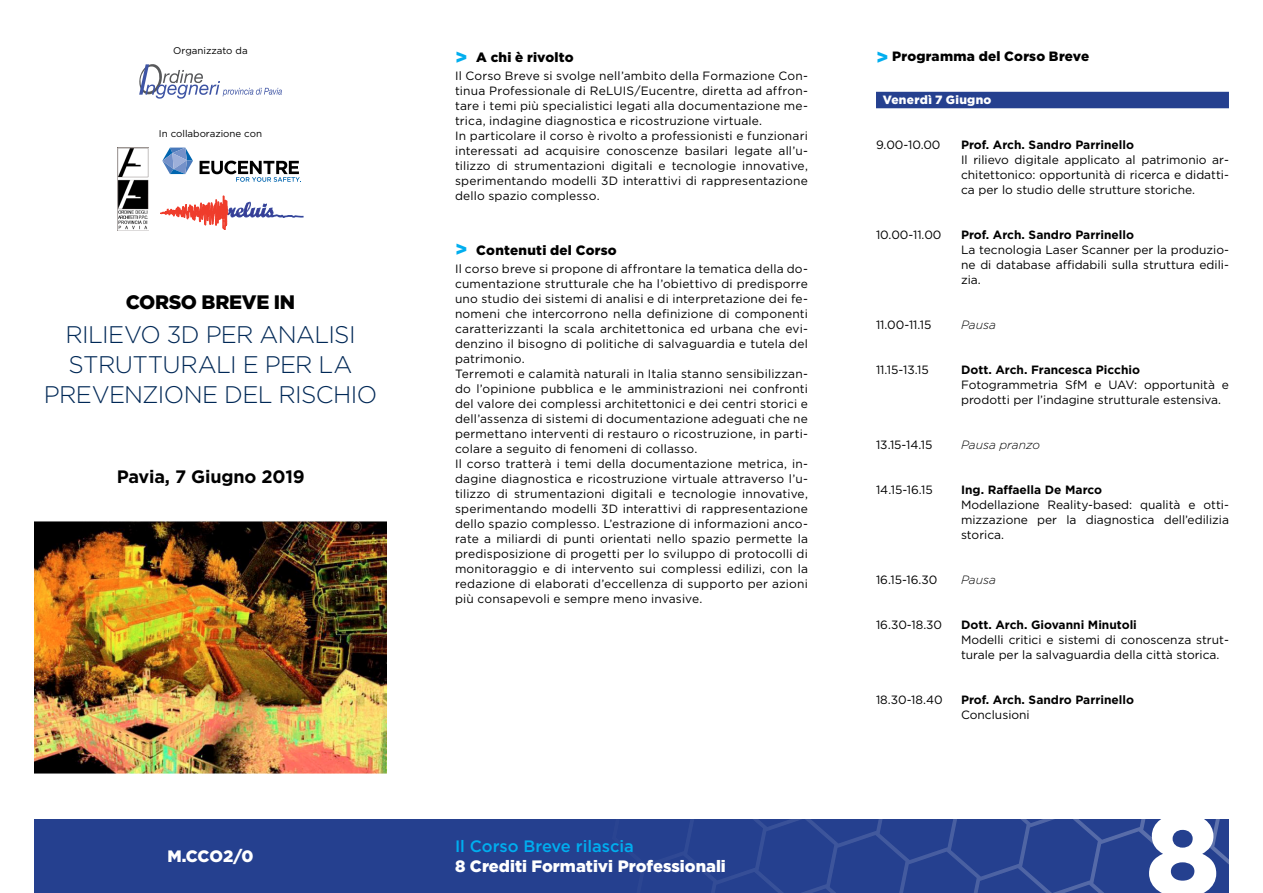
<style>
.page{position:relative;width:1263px;height:893px;background:#fff}
.page>*{position:absolute;margin:0;border:0;box-sizing:border-box;transform-origin:0 0}
.t1{font:900 116.7px "Gotham Pro";color:#fff}
.t2{font:300 24px/30px "Gotham Pro";letter-spacing:-.03em;color:#002856;text-align:center}
.t3{font:900 19.5px "Gotham Pro";letter-spacing:-.015em;color:#000}
.t4{font:700 18px "Gotham Pro";letter-spacing:-.01em;color:#000}
.t5{font:900 16.5px "Gotham Pro";color:#fff}
.t6{font:500 16.5px "Gotham Pro";color:#00aeef}
.t7{font:900 13.5px "Gotham Pro";letter-spacing:.015em;color:#000}
.t8{font:12px/15px "Gotham Pro";letter-spacing:.01em;color:#000}
.t9{font:700 12px "Gotham Pro";color:#000}
.t10{font:italic 300 12px "Gotham Pro";color:#000}
.t11{font:900 12px "Gotham Pro";letter-spacing:.025em;color:#fff}
.t12{font:9.75px "Gotham Pro";color:#000}
.s1{font-size:19.5px;color:#00aeef}
</style>
<div class="page">
<div style="left:34px;top:819px;width:1195px;height:74px;background:#25408f"></div>
<svg style="left:675px;top:819px;width:554px;height:74px"></svg>
<div style="left:876px;top:92px;width:353px;height:16px;background:#25408f"></div>
<img style="left:34px;top:521px;width:353px;height:252px">
<svg style="left:139px;top:64px;width:143px;height:35px"></svg>
<svg style="left:162px;top:148px;width:31px;height:26px"></svg>
<svg style="left:200px;top:161px;width:101px;height:21px"></svg>
<svg style="left:160px;top:196px;width:143px;height:34px"></svg>
<img style="left:118px;top:148px;width:30px;height:82px">
<p class="t12" style="left:173px;top:45px;width:76px">Organizzato da</p>
<p class="t12" style="left:159px;top:128px;width:105px">In collaborazione con</p>
<h3 class="t3" style="left:126px;top:291px;width:171px">CORSO BREVE IN</h3>
<h2 class="t2" style="left:44px;top:320px;width:335px">RILIEVO 3D PER ANALISI<br>STRUTTURALI E PER LA<br>PREVENZIONE DEL RISCHIO</h2>
<h3 class="t4" style="left:117px;top:467px;width:189px">Pavia, 7 Giugno 2019</h3>
<h3 class="t5" style="left:167px;top:847px;width:88px">M.CCO2/0</h3>
<p class="t7" style="left:455px;top:50px;width:120px"><span class="s1">&gt;</span> A chi è rivolto</p>
<p class="t8" style="left:455px;top:68px;width:354px">Il Corso Breve si svolge nell’ambito della Formazione Con&shy;tinua Professionale di ReLUIS/Eucentre, diretta ad affron&shy;tare i temi più specialistici legati alla documentazione me&shy;trica, indagine diagnostica e ricostruzione virtuale.<br>In particolare il corso è rivolto a professionisti e funzionari interessati ad acquisire conoscenze basilari legate all’u&shy;tilizzo di strumentazioni digitali e tecnologie innovative, sperimentando modelli 3D interattivi di rappresentazione dello spazio complesso.</p>
<p class="t7" style="left:455px;top:242px;width:163px"><span class="s1">&gt;</span> Contenuti del Corso</p>
<p class="t8" style="left:455px;top:261px;width:354px">Il corso breve si propone di affrontare la tematica della do&shy;cumentazione strutturale che ha l’obiettivo di predisporre uno studio dei sistemi di analisi e di interpretazione dei fe&shy;nomeni che intercorrono nella definizione di componenti caratterizzanti la scala architettonica ed urbana che evi&shy;denzino il bisogno di politiche di salvaguardia e tutela del patrimonio.<br>Terremoti e calamità naturali in Italia stanno sensibilizzan&shy;do l’opinione pubblica e le amministrazioni nei confronti del valore dei complessi architettonici e dei centri storici e dell’assenza di sistemi di documentazione adeguati che ne permettano interventi di restauro o ricostruzione, in parti&shy;colare a seguito di fenomeni di collasso.<br>Il corso tratterà i temi della documentazione metrica, in&shy;dagine diagnostica e ricostruzione virtuale attraverso l’u&shy;tilizzo di strumentazioni digitali e tecnologie innovative, sperimentando modelli 3D interattivi di rappresentazione dello spazio complesso. L’estrazione di informazioni anco&shy;rate a miliardi di punti orientati nello spazio permette la predisposizione di progetti per lo sviluppo di protocolli di monitoraggio e di intervento sui complessi edilizi, con la redazione di elaborati d’eccellenza di supporto per azioni più consapevoli e sempre meno invasive.</p>
<h3 class="t6" style="left:455px;top:837px;width:180px">Il Corso Breve rilascia</h3>
<h3 class="t5" style="left:455px;top:857px;width:272px">8 Crediti Formativi Professionali</h3>
<p class="t7" style="left:876px;top:48px;width:215px"><span class="s1">&gt;</span> Programma del Corso Breve</p>
<p class="t11" style="left:883px;top:93px;width:110px">Venerdì 7 Giugno</p>
<p class="t8" style="left:876px;top:137px;width:66px">9.00-10.00</p>
<p class="t9" style="left:961px;top:138px;width:175px">Prof. Arch. Sandro Parrinello</p>
<p class="t8" style="left:961px;top:152px;width:269px;text-align:justify">Il rilievo digitale applicato al patrimonio ar&shy;chitettonico: opportunità di ricerca e didatti&shy;ca per lo studio delle strutture storiche.</p>
<p class="t8" style="left:876px;top:227px;width:67px">10.00-11.00</p>
<p class="t9" style="left:961px;top:228px;width:175px">Prof. Arch. Sandro Parrinello</p>
<p class="t8" style="left:961px;top:242px;width:269px;text-align:justify">La tecnologia Laser Scanner per la produzio&shy;ne di database affidabili sulla struttura edili&shy;zia.</p>
<p class="t8" style="left:876px;top:317px;width:57px">11.00-11.15</p>
<p class="t10" style="left:961px;top:318px;width:36px">Pausa</p>
<p class="t8" style="left:876px;top:362px;width:54px">11.15-13.15</p>
<p class="t9" style="left:961px;top:363px;width:181px">Dott. Arch. Francesca Picchio</p>
<p class="t8" style="left:961px;top:377px;width:269px">Fotogrammetria SfM e UAV: opportunità e prodotti per l’indagine strutturale estensiva.</p>
<p class="t8" style="left:876px;top:437px;width:58px">13.15-14.15</p>
<p class="t10" style="left:961px;top:438px;width:80px">Pausa pranzo</p>
<p class="t8" style="left:876px;top:482px;width:58px">14.15-16.15</p>
<p class="t9" style="left:961px;top:483px;width:143px">Ing. Raffaella De Marco</p>
<p class="t8" style="left:961px;top:497px;width:269px;text-align:justify">Modellazione Reality-based: qualità e otti&shy;mizzazione per la diagnostica dell’edilizia storica.</p>
<p class="t8" style="left:876px;top:572px;width:63px">16.15-16.30</p>
<p class="t10" style="left:961px;top:573px;width:36px">Pausa</p>
<p class="t8" style="left:876px;top:617px;width:68px">16.30-18.30</p>
<p class="t9" style="left:961px;top:618px;width:177px">Dott. Arch. Giovanni Minutoli</p>
<p class="t8" style="left:961px;top:632px;width:269px">Modelli critici e sistemi di conoscenza strut&shy;turale per la salvaguardia della città storica.</p>
<p class="t8" style="left:876px;top:692px;width:68px">18.30-18.40</p>
<p class="t9" style="left:961px;top:693px;width:175px">Prof. Arch. Sandro Parrinello</p>
<p class="t8" style="left:961px;top:707px;width:70px">Conclusioni</p>
<h1 class="t1" style="left:1146px;top:787px;width:75px">8</h1>
</div>
